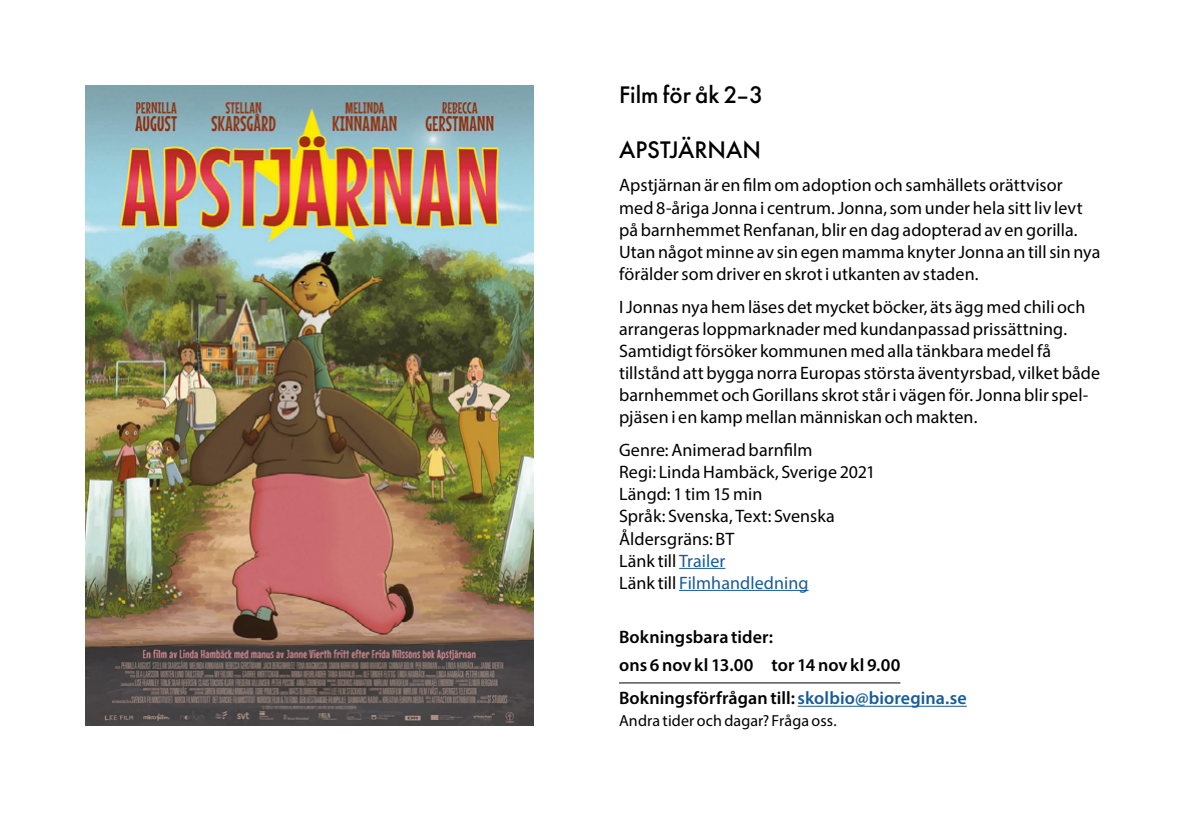
<style>
.page{position:relative;width:1191px;height:840px;background:#fff}
.page>*{position:absolute;margin:0;border:0;box-sizing:border-box;transform-origin:0 0}
.t1{font:500 22px "Futura";color:#000}
.t2{font:18px/22px "Myriad Pro";letter-spacing:.005em;color:#000}
.t3{font:600 18px/27.6px "Myriad Pro";letter-spacing:.005em;color:#000}
.t4{font:16px "Myriad Pro";letter-spacing:.005em;color:#000}
.s1{color:#165b9a}
</style>
<div class="page">
<img style="left:86px;top:86px;width:447px;height:639px">
<hr style="left:679px;top:567px;width:46px;height:1px;background:#165b9a">
<hr style="left:679px;top:589px;width:129px;height:1px;background:#165b9a">
<hr style="left:619px;top:682px;width:281px;height:1px;background:#000">
<hr style="left:797px;top:705px;width:169px;height:1px;background:#165b9a">
<p class="t1" style="left:619px;top:80px;width:146px">Film för åk 2–3</p>
<p class="t1" style="left:619px;top:135px;width:143px">APSTJÄRNAN</p>
<p class="t2" style="left:619px;top:174px;width:483px">Apstjärnan är en film om adoption och samhällets orättvisor med 8-åriga Jonna i centrum. Jonna, som under hela sitt liv levt på barnhemmet Renfanan, blir en dag adopterad av en gorilla.<br>Utan något minne av sin egen mamma knyter Jonna an till sin nya förälder som driver en skrot i utkanten av staden.</p>
<p class="t2" style="left:619px;top:295px;width:482px">I Jonnas nya hem läses det mycket böcker, äts ägg med chili och arrangeras loppmarknader med kundanpassad prissättning.<br>Samtidigt försöker kommunen med alla tänkbara medel få tillstånd att bygga norra Europas största äventyrsbad, vilket både barnhemmet och Gorillans skrot står i vägen för. Jonna blir spel&shy;pjäsen i en kamp mellan människan och makten.</p>
<p class="t2" style="left:619px;top:439px;width:258px">Genre: Animerad barnfilm<br>Regi: Linda Hambäck, Sverige 2021<br>Längd: 1 tim 15 min<br>Språk: Svenska, Text: Svenska<br>Åldersgräns: BT<br>Länk till <span class="s1">Trailer<br></span>Länk till <span class="s1">Filmhandledning</span></p>
<p class="t3" style="left:619px;top:622px;width:283px">Bokningsbara tider:<br>ons 6 nov kl 13.00 tor 14 nov kl 9.00</p>
<p class="t3" style="left:619px;top:683px;width:349px">Bokningsförfrågan till: <span class="s1">skolbio@bioregina.se</span></p>
<p class="t4" style="left:619px;top:710px;width:219px">Andra tider och dagar? Fråga oss.</p>
</div>
